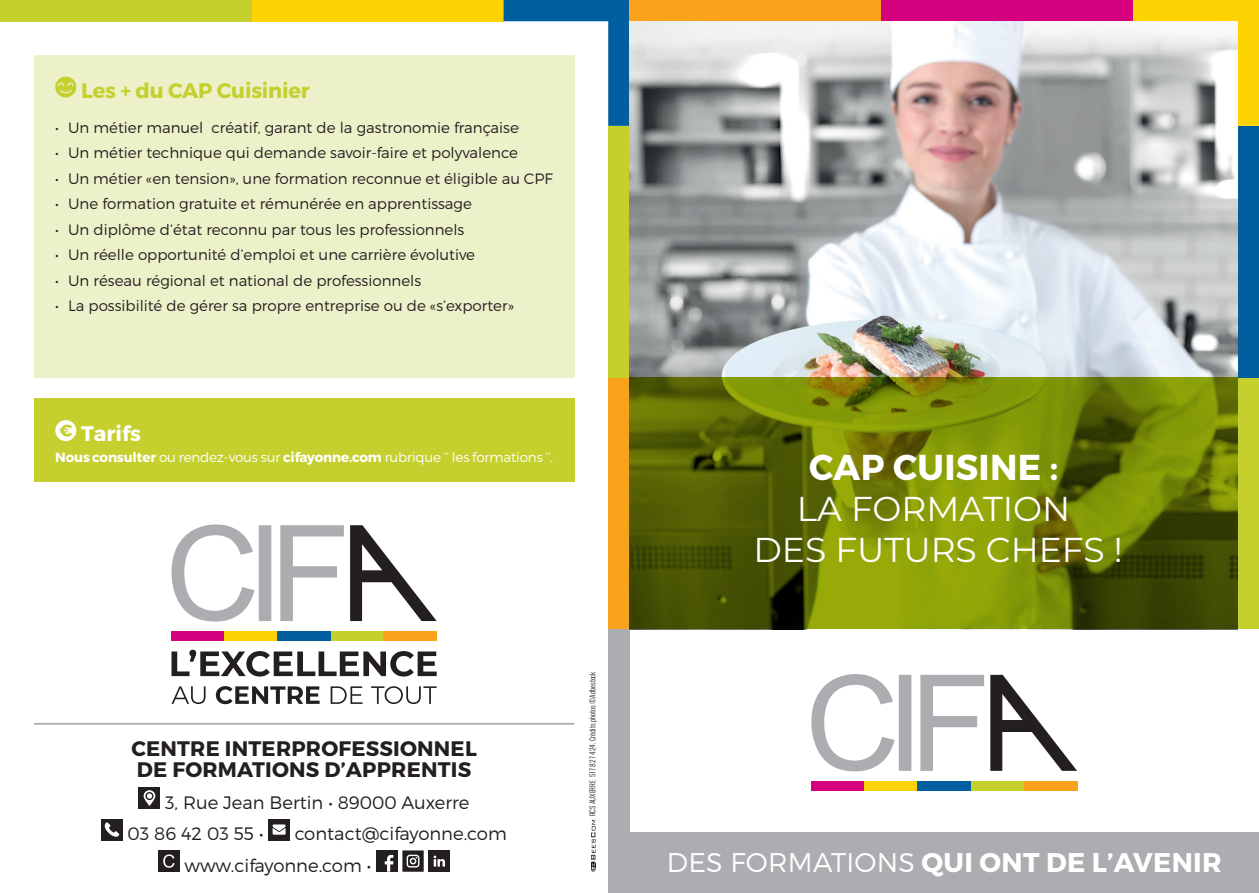
<style>
.page{position:relative;width:1259px;height:893px;background:#fff}
.page>*{position:absolute;margin:0;border:0;box-sizing:border-box;transform-origin:0 0}
.t1{font:700 36px "Montserrat";letter-spacing:.01em;color:#fff}
.t2{font:34.5px/41.4px "Montserrat";color:#fff;text-align:center}
.t3{font:700 27px "Montserrat";letter-spacing:.01em;color:#fff}
.t4{font:700 21px/21px "Montserrat";letter-spacing:.01em;color:#231f20}
.t5{font:700 21px "Montserrat";letter-spacing:-.01em;color:#c5d02e}
.t6{font:700 21px "Montserrat";color:#fff}
.t7{font:300 18px/31.5px "Montserrat";color:#231f20}
.t8{font:300 15px "Montserrat";color:#231f20}
.t9{font:300 13.5px "Montserrat";letter-spacing:-.01em;color:#fff}
.t10{font:300 7.35px "Oswald";color:#231f20}
.s1{font-weight:700}
.s2{font-weight:300}
</style>
<div class="page">
<div style="left:252px;top:0;width:251px;height:21px;background:#fed304"></div>
<div style="left:0;top:0;width:252px;height:21px;background:#c5d02e"></div>
<div style="left:608px;top:378px;width:21px;height:251px;background:#f9a21c"></div>
<svg style="left:503px;top:0;width:126px;height:126px"></svg>
<div style="left:608px;top:126px;width:21px;height:252px;background:#c5d02e"></div>
<div style="left:608px;top:629px;width:21px;height:264px;background:#acadb1"></div>
<div style="left:34px;top:55px;width:540px;height:323px;background:#edf1ca"></div>
<svg style="left:55px;top:77px;width:21px;height:21px"></svg>
<div style="left:881px;top:0;width:252px;height:21px;background:#d6017f"></div>
<div style="left:629px;top:0;width:252px;height:21px;background:#f9a21c"></div>
<div style="left:1237px;top:378px;width:22px;height:251px;background:#c5d02e"></div>
<div style="left:1237px;top:126px;width:22px;height:252px;background:#015fa0"></div>
<div style="left:1133px;top:0;width:126px;height:126px;background:#fed304"></div>
<div style="left:811px;top:781px;width:53px;height:10px;background:#d6017f"></div>
<div style="left:864px;top:781px;width:53px;height:10px;background:#fed304"></div>
<div style="left:970px;top:781px;width:54px;height:10px;background:#c5d02e"></div>
<div style="left:917px;top:781px;width:54px;height:10px;background:#015fa0"></div>
<div style="left:1024px;top:781px;width:53px;height:10px;background:#f9a21c"></div>
<svg style="left:811px;top:674px;width:173px;height:97px"></svg>
<svg style="left:990px;top:675px;width:87px;height:96px"></svg>
<div style="left:629px;top:833px;width:630px;height:60px;background:#acadb1"></div>
<img style="left:629px;top:21px;width:608px;height:357px">
<svg style="left:629px;top:378px;width:608px;height:251px;background:#667405"></svg>
<div style="left:139px;top:787px;width:21px;height:22px;background:#231f20"></div>
<svg style="left:144px;top:790px;width:11px;height:16px"></svg>
<div style="left:101px;top:819px;width:22px;height:21px;background:#231f20"></div>
<svg style="left:104px;top:822px;width:15px;height:15px"></svg>
<div style="left:268px;top:819px;width:22px;height:21px;background:#231f20"></div>
<svg style="left:273px;top:824px;width:12px;height:11px"></svg>
<div style="left:158px;top:850px;width:22px;height:22px;background:#231f20"></div>
<svg style="left:163px;top:854px;width:12px;height:14px"></svg>
<div style="left:376px;top:850px;width:21px;height:22px;background:#231f20"></div>
<svg style="left:385px;top:855px;width:8px;height:17px"></svg>
<svg style="left:402px;top:850px;width:22px;height:22px"></svg>
<div style="left:429px;top:850px;width:21px;height:22px;background:#231f20"></div>
<svg style="left:433px;top:856px;width:12px;height:10px"></svg>
<div style="left:171px;top:631px;width:53px;height:10px;background:#d6017f"></div>
<div style="left:224px;top:631px;width:54px;height:10px;background:#fed304"></div>
<div style="left:331px;top:631px;width:53px;height:10px;background:#c5d02e"></div>
<div style="left:278px;top:631px;width:53px;height:10px;background:#015fa0"></div>
<div style="left:384px;top:631px;width:53px;height:10px;background:#f9a21c"></div>
<svg style="left:171px;top:650px;width:266px;height:26px"></svg>
<svg style="left:171px;top:686px;width:34px;height:18px"></svg>
<svg style="left:216px;top:686px;width:104px;height:18px"></svg>
<svg style="left:331px;top:686px;width:31px;height:18px"></svg>
<svg style="left:371px;top:686px;width:66px;height:18px"></svg>
<svg style="left:171px;top:524px;width:173px;height:98px"></svg>
<svg style="left:350px;top:525px;width:87px;height:96px"></svg>
<hr style="left:34px;top:723px;width:540px;height:2px;background:#acadb1">
<svg style="left:591px;top:820px;width:5px;height:52px"></svg>
<div style="left:34px;top:399px;width:540px;height:83px;background:#c5d02e"></div>
<svg style="left:55px;top:420px;width:21px;height:21px"></svg>
<h3 class="t5" style="left:81px;top:77px;width:230px">Les + du CAP Cuisinier</h3>
<p class="t8" style="left:55px;top:118px;width:465px">• Un métier manuel créatif, garant de la gastronomie française</p>
<p class="t8" style="left:55px;top:144px;width:464px">• Un métier technique qui demande savoir-faire et polyvalence</p>
<p class="t8" style="left:55px;top:169px;width:499px">• Un métier «en tension», une formation reconnue et éligible au CPF</p>
<p class="t8" style="left:55px;top:195px;width:418px">• Une formation gratuite et rémunérée en apprentissage</p>
<p class="t8" style="left:55px;top:220px;width:411px">• Un diplôme d’état reconnu par tous les professionnels</p>
<p class="t8" style="left:55px;top:246px;width:421px">• Un réelle opportunité d’emploi et une carrière évolutive</p>
<p class="t8" style="left:55px;top:271px;width:367px">• Un réseau régional et national de professionnels</p>
<p class="t8" style="left:55px;top:297px;width:460px">• La possibilité de gérer sa propre entreprise ou de «s’exporter»</p>
<h3 class="t6" style="left:81px;top:421px;width:61px">Tarifs</h3>
<p class="t9" style="left:55px;top:449px;width:499px"><span class="s1">Nous consulter</span> ou rendez-vous sur <span class="s1">cifayonne.com</span> rubrique ‘‘ les formations ’’.</p>
<h3 class="t4" style="left:131px;top:739px;width:347px">CENTRE INTERPROFESSIONNEL<br>DE FORMATIONS D’APPRENTIS</h3>
<p class="t7" style="left:128px;top:786px;width:343px;text-indent:37px">3, Rue Jean Bertin • 89000 Auxerre<br>03 86 42 03 55 •</p>
<p class="t7" style="left:184px;top:818px;width:324px;text-indent:110px">contact@cifayonne.com www.cifayonne.com •</p>
<p class="t10" style="left:586px;top:816px;width:146px;rotate:-90deg">RCS AUXERRE 517 827 424. Crédits photos ©Adbestock</p>
<h1 class="t1" style="left:809px;top:444px;width:250px">CAP CUISINE :</h1>
<h2 class="t2" style="left:753px;top:487px;width:371px">LA FORMATION<br>DES FUTURS CHEFS !</h2>
<h3 class="t3" style="left:667px;top:845px;width:556px"><span class="s2">DES FORMATIONS</span> QUI ONT DE L’AVENIR</h3>
</div>
